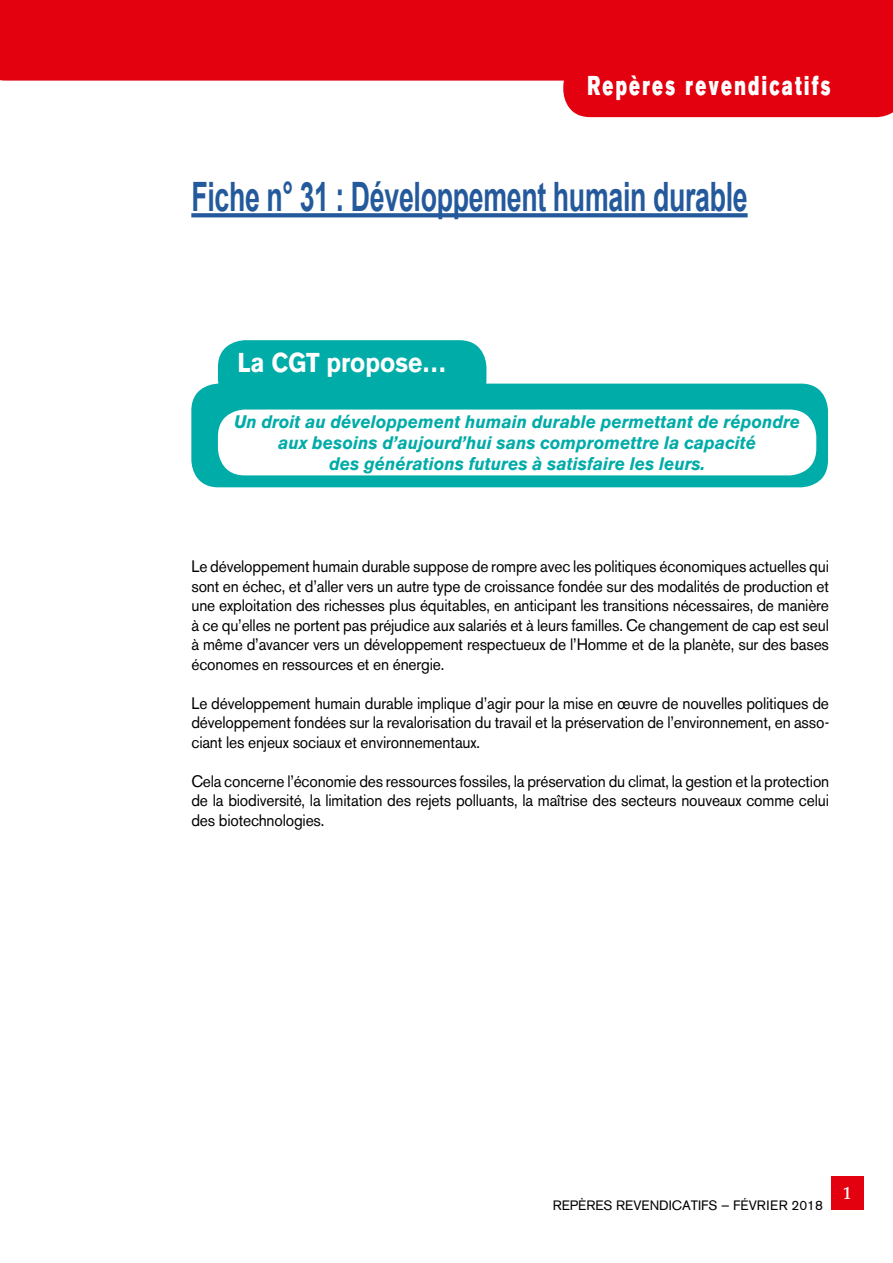
<style>
.page{position:relative;width:893px;height:1263px;background:#fff}
.page>*{position:absolute;margin:0;border:0;box-sizing:border-box;transform-origin:0 0}
.t1{font:700 40.5px "Arial";letter-spacing:-.01em;color:#245a9c;scale:.66 1}
.t2{font:27px "Akzidenz Grotesk BE Super";letter-spacing:.13em;color:#fff;scale:.67 1}
.t3{font:700 27px "Akzidenz Grotesk BE";color:#fff;scale:.9 1}
.t4{font:italic 700 18px/21px "Akzidenz Grotesk BE";color:#00aca8;text-align:center;scale:.95 1}
.t5{font:700 18px "Palatino";color:#fff;scale:.83 1}
.t6{font:16.5px/19.5px "Akzidenz Grotesk BE";letter-spacing:-.01em;color:#000;text-align:justify;scale:.94 1}
.t7{font:13.5px "Akzidenz Grotesk BE";color:#000}
</style>
<div class="page">
<div style="left:563px;top:81px;width:330px;height:36px;background:#e3000f"></div>
<div style="left:0;top:0;width:893px;height:81px;background:#e3000f"></div>
<div style="left:831px;top:1176px;width:32px;height:34px;background:#e3000f"></div>
<div style="left:218px;top:340px;width:268px;height:66px;background:#00aca8;border-radius:27px"></div>
<div style="left:191px;top:384px;width:637px;height:103px;background:#00aca8;border-radius:27px"></div>
<div style="left:218px;top:409px;width:598px;height:66px;background:#fff;border-radius:27px"></div>
<svg style="left:191px;top:213px;width:557px;height:4px;fill:#245a9c"></svg>
<h2 class="t2" style="left:587px;top:70px;width:365px">Repères revendicatifs</h2>
<h1 class="t1" style="left:191px;top:174px;width:845px">Fiche n° 31 : Développement humain durable</h1>
<h2 class="t3" style="left:237px;top:347px;width:234px">La CGT propose…</h2>
<p class="t4" style="left:234px;top:411px;width:597px">Un droit au développement humain durable permettant de répondre aux besoins d’aujourd’hui sans compromettre la capacité<br>des générations futures à satisfaire les leurs.</p>
<p class="t6" style="left:191px;top:557px;width:680px">Le développement humain durable suppose de rompre avec les politiques économiques actuelles qui sont en échec, et d’aller vers un autre type de croissance fondée sur des modalités de production et une exploitation des richesses plus équitables, en anticipant les transitions nécessaires, de manière à ce qu’elles ne portent pas préjudice aux salariés et à leurs familles. Ce changement de cap est seul à même d’avancer vers un développement respectueux de l’Homme et de la planète, sur des bases économes en ressources et en énergie.</p>
<p class="t6" style="left:191px;top:693px;width:680px">Le développement humain durable implique d’agir pour la mise en œuvre de nouvelles politiques de développement fondées sur la revalorisation du travail et la préservation de l’environnement, en asso&shy;ciant les enjeux sociaux et environnementaux.</p>
<p class="t6" style="left:191px;top:771px;width:680px">Cela concerne l’économie des ressources fossiles, la préservation du climat, la gestion et la protection de la biodiversité, la limitation des rejets polluants, la maîtrise des secteurs nouveaux comme celui des biotechnologies.</p>
<p class="t7" style="left:553px;top:1197px;width:272px">REPÈRES REVENDICATIFS — FÉVRIER 2018</p>
<p class="t5" style="left:843px;top:1184px;width:11px">1</p>
</div>
